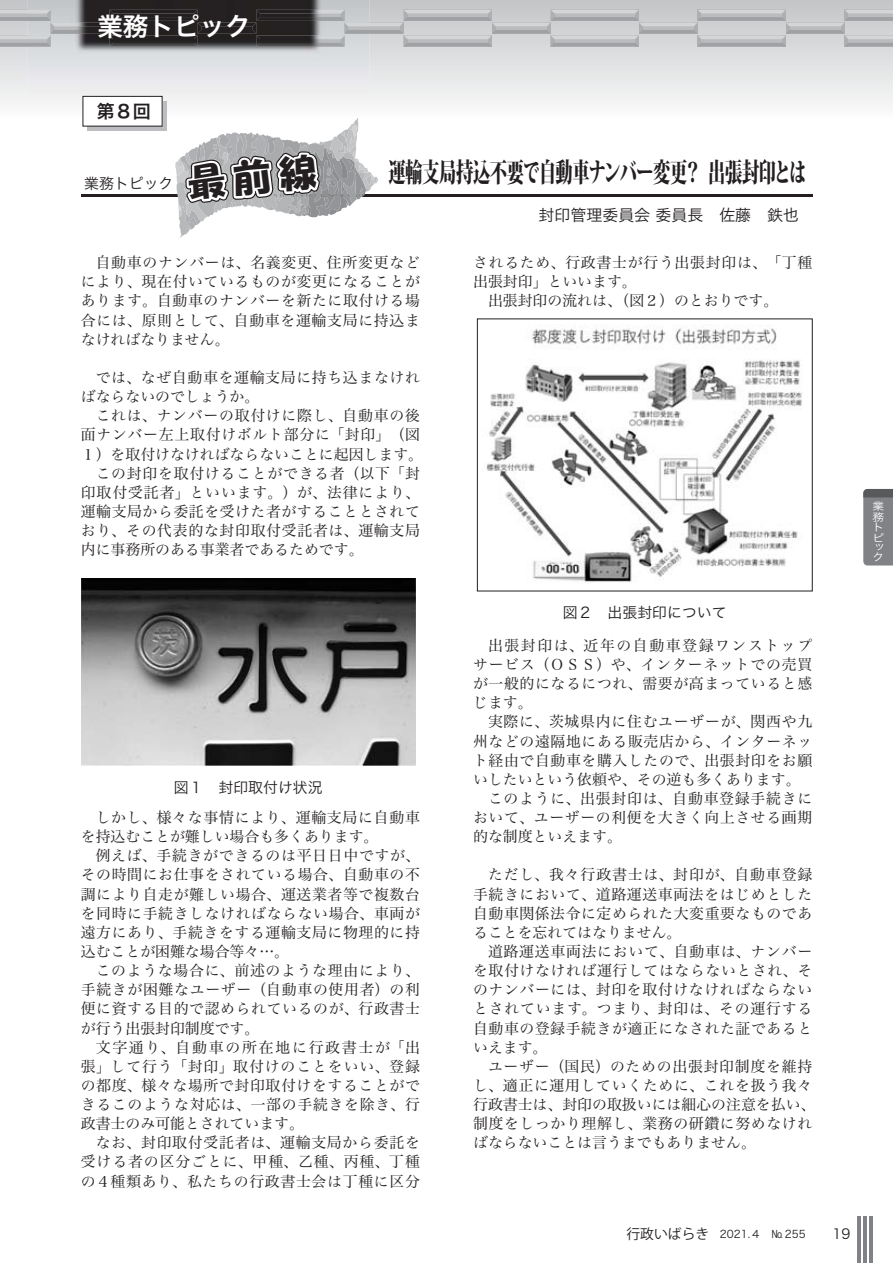
<style>
.page{position:relative;width:893px;height:1263px;background:#fff}
.page>*{position:absolute;margin:0;border:0;box-sizing:border-box;transform-origin:0 0}
.t1{font:26.55px "Koz Min Pro Heavy 90 msp RKSJ H";letter-spacing:-.02em;color:#231f20;scale:.65 1}
.t2{font:25.5px "Hira Kaku Pro W6 90 msp RKSJ H";color:#fff}
.t3{font:18px "Hira Kaku Pro W6 90 msp RKSJ H";color:#231f20}
.t4{font:15.9px "Hira Kaku Pro W3 90 msp RKSJ H";color:#231f20}
.t5{font:14.85px/19.2px "HG8 ACA7+Hira Min Pro W3";letter-spacing:.04em;color:#231f20;text-align:justify}
.t6{font:14.85px/19.2px "HG8 ACA7+Hira Min Pro W3";color:#231f20}
.t7{font:14.85px "HG8 ACA7+Hira Min Pro W3";letter-spacing:.06em;color:#231f20}
.t8{font:14.85px "HCDLW18+Hira Kaku Pro W3";color:#231f20}
.t9{font:14.85px "Hira Kaku Pro W3 90 msp RKSJ H";color:#231f20}
.t10{font:13.8px "HCDLW18+Hira Kaku Pro W3";color:#231f20}
.t11{font:10.65px "HCDLW18+Hira Kaku Pro W3";letter-spacing:-.345em;color:#231f20}
.t12{font:10.5px/10.6px "VCDLW18+Hira Kaku Pro W3 V";color:#fff;text-align:justify;scale:1.11 1}
.s1{font-family:"HWCNT7 B+Koz Go Pro";font-size:13.8px}
</style>
<div class="page">
<hr style="left:857px;top:1216px;width:3px;height:47px;background:#808285">
<hr style="left:863px;top:1216px;width:3px;height:47px;background:#808285">
<hr style="left:870px;top:1216px;width:3px;height:47px;background:#808285">
<svg style="left:0;top:0;width:893px;height:119px"></svg>
<img style="left:27px;top:0;width:342px;height:101px">
<svg style="left:0;top:10px;width:893px;height:37px;background:#9d9d9f"></svg>
<img style="left:256px;top:35px;width:89px;height:4px">
<img style="left:256px;top:43px;width:89px;height:4px">
<div style="left:87px;top:101px;width:79px;height:29px;background:linear-gradient(to right,#bbbdc0,#bbbdc0)"></div>
<hr style="left:81px;top:194px;width:731px;height:2px;background:#231f20">
<div style="left:83px;top:96px;width:79px;height:30px;background:#fff"></div>
<div style="left:83px;top:96px;width:79px;height:30px;border:1px solid #231f20"></div>
<svg style="left:863px;top:489px;width:30px;height:77px;background:#7e7f82"></svg>
<img style="left:82px;top:578px;width:334px;height:187px">
<img style="left:486px;top:325px;width:316px;height:258px">
<svg style="left:175px;top:118px;width:203px;height:120px"></svg>
<h2 class="t2" style="left:97px;top:17px;width:155px">業務トピック</h2>
<p class="t3" style="left:97px;top:104px;width:55px">第８回</p>
<p class="t9" style="left:84px;top:177px;width:91px">業務トピック</p>
<h1 class="t1" style="left:388px;top:162px;width:645px">運輸支局持込不要で自動車ナンバー変更？　出張封印とは</h1>
<p class="t4" style="left:539px;top:209px;width:262px">封印管理委員会 委員長　佐藤　鉄也</p>
<p class="t5" style="left:81px;top:255px;width:341px;text-indent:15px">自動車のナンバーは、名義変更、住所変更などにより、現在付いているものが変更になることがあります。自動車のナンバーを新たに取付ける場合には、原則として、自動車を運輸支局に持込まなければなりません。</p>
<p class="t5" style="left:81px;top:370px;width:341px;text-indent:15px">では、なぜ自動車を運輸支局に持ち込まなければならないのでしょうか。</p>
<p class="t5" style="left:96px;top:408px;width:326px">これは、ナンバーの取付けに際し、自動車の後</p>
<p class="t5" style="left:81px;top:427px;width:341px">面ナンバー左上取付けボルト部分に「封印」（図</p>
<p class="t6" style="left:81px;top:446px;width:344px">１）を取付けなければならないことに起因します。</p>
<p class="t5" style="left:96px;top:466px;width:326px">この封印を取付けることができる者（以下「封</p>
<p class="t7" style="left:81px;top:487px;width:341px">印取付受託者」といいます。）が、法律により、</p>
<p class="t5" style="left:81px;top:504px;width:341px">運輸支局から委託を受けた者がすることとされて</p>
<p class="t5" style="left:81px;top:523px;width:341px">おり、その代表的な封印取付受託者は、運輸支局</p>
<p class="t6" style="left:81px;top:542px;width:284px">内に事務所のある事業者であるためです。</p>
<p class="t8" style="left:174px;top:782px;width:150px">図１　封印取付け状況</p>
<p class="t6" style="left:81px;top:810px;width:341px;text-indent:15px">しかし、様々な事情により、運輸支局に自動車を持込むことが難しい場合も多くあります。</p>
<p class="t5" style="left:81px;top:848px;width:341px;text-indent:15px">例えば、手続きができるのは平日日中ですが、その時間にお仕事をされている場合、自動車の不調により自走が難しい場合、運送業者等で複数台を同時に手続きしなければならない場合、車両が遠方にあり、手続きをする運輸支局に物理的に持込むことが困難な場合等々…。</p>
<p class="t5" style="left:81px;top:963px;width:341px;text-indent:15px">このような場合に、前述のような理由により、手続きが困難なユーザー（自動車の使用者）の利便に資する目的で認められているのが、行政書士が行う出張封印制度です。</p>
<p class="t5" style="left:81px;top:1040px;width:341px;text-indent:15px">文字通り、自動車の所在地に行政書士が「出張」して行う「封印」取付けのことをいい、登録の都度、様々な場所で封印取付けをすることができるこのような対応は、一部の手続きを除き、行政書士のみ可能とされています。</p>
<p class="t5" style="left:81px;top:1135px;width:341px;text-indent:15px">なお、封印取付受託者は、運輸支局から委託を受ける者の区分ごとに、甲種、乙種、丙種、丁種の４種類あり、私たちの行政書士会は丁種に区分</p>
<p class="t5" style="left:473px;top:255px;width:341px">されるため、行政書士が行う出張封印は、「丁種</p>
<p class="t6" style="left:473px;top:274px;width:165px">出張封印」といいます。</p>
<p class="t6" style="left:488px;top:293px;width:292px">出張封印の流れは、（図２）のとおりです。</p>
<p class="t8" style="left:563px;top:607px;width:165px">図２　出張封印について</p>
<p class="t5" style="left:473px;top:638px;width:341px;text-indent:15px">出張封印は、近年の自動車登録ワンストップサービス（ＯＳＳ）や、インターネットでの売買が一般的になるにつれ、需要が高まっていると感じます。</p>
<p class="t5" style="left:488px;top:714px;width:326px">実際に、茨城県内に住むユーザーが、関西や九</p>
<p class="t5" style="left:473px;top:733px;width:341px">州などの遠隔地にある販売店から、インターネッ</p>
<p class="t5" style="left:473px;top:753px;width:341px">ト経由で自動車を購入したので、出張封印をお願</p>
<p class="t6" style="left:473px;top:772px;width:329px">いしたいという依頼や、その逆も多くあります。</p>
<p class="t5" style="left:488px;top:791px;width:326px">このように、出張封印は、自動車登録手続きに</p>
<p class="t5" style="left:473px;top:810px;width:341px">おいて、ユーザーの利便を大きく向上させる画期</p>
<p class="t6" style="left:473px;top:829px;width:150px">的な制度といえます。</p>
<p class="t5" style="left:473px;top:867px;width:341px;text-indent:15px">ただし、我々行政書士は、封印が、自動車登録手続きにおいて、道路運送車両法をはじめとした自動車関係法令に定められた大変重要なものであることを忘れてはなりません。</p>
<p class="t5" style="left:473px;top:944px;width:341px;text-indent:15px">道路運送車両法において、自動車は、ナンバーを取付けなければ運行してはならないとされ、そのナンバーには、封印を取付けなければならないとされています。つまり、封印は、その運行する自動車の登録手続きが適正になされた証であるといえます。</p>
<p class="t5" style="left:473px;top:1059px;width:344px;text-align:left;text-indent:15px">ユーザー（国民）のための出張封印制度を維持し、適正に運用していくために、これを扱う我々行政書士は、封印の取扱いには細心の注意を払い、制度をしっかり理解し、業務の研鑽に努めなければならないことは言うまでもありません。</p>
<p class="t11" style="left:626px;top:1230px;width:185px"><span class="s1">行政いばらき</span> 2021.４ №　255</p>
<p class="t10" style="left:832px;top:1228px;width:24px">19</p>
<p class="t12" style="left:872px;top:503px;width:12px">業務トピ</p>
<p class="t12" style="left:872px;top:544px;width:12px;line-height:9.6px">ック</p>
</div>
